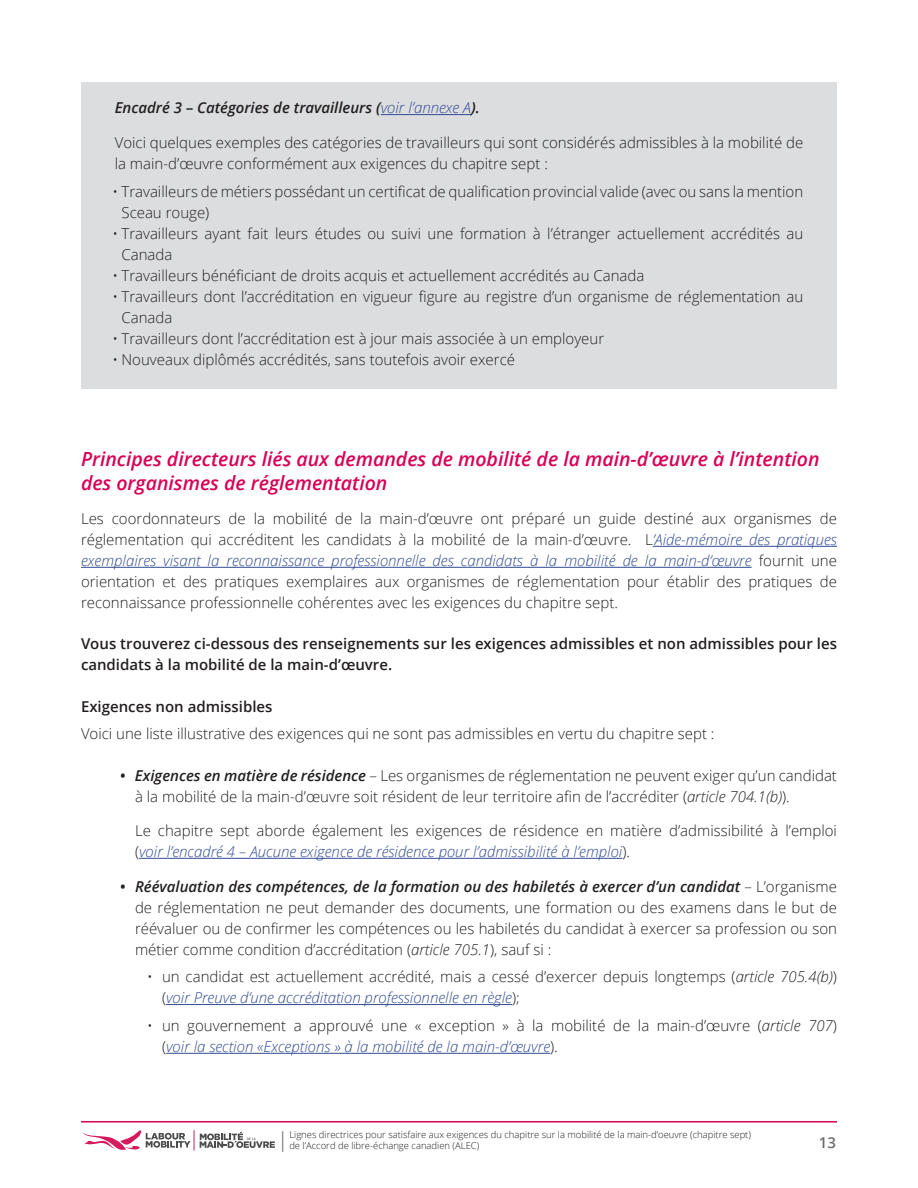
<style>
.page{position:relative;width:918px;height:1188px;background:#fff}
.page>*{position:absolute;margin:0;border:0;box-sizing:border-box;transform-origin:0 0}
.sous_titre{font:italic 600 19.5px/23.4px "Open Sans";color:#d80056}
.boulet{font:300 15px/21px "Open Sans";color:#231f20}
.texte_boite_italique{font:300 15px/21px "Open Sans";color:#231f20}
.Texte_courant{font:300 15px/21px "Open Sans";color:#231f20;text-align:justify}
.tiret{font:300 15px/21px "Open Sans";color:#231f20}
.Texte_courant-2{font:600 15px/21px "Open Sans";color:#231f20}
.Box{font:italic 600 15px "Open Sans";color:#231f20}
.t1{font:600 15px "Open Sans";color:#6c6d70}
.t2{font:300 9.45px/11.4px "Open Sans";color:#231f20}
.s1{font-weight:300;color:#324c92}
.s2{font-style:italic;color:#324c92}
.s3{font-weight:600}
.s4{font-weight:600;font-style:italic}
.s5{font-style:italic}
</style>
<div class="page">
<hr style="left:81px;top:1121px;width:756px;height:2px;background:#d80056">
<svg style="left:83px;top:1130px;width:192px;height:20px"></svg>
<svg style="left:282px;top:1131px;width:1px;height:21px"></svg>
<div style="left:81px;top:82px;width:756px;height:55px;background:#dcdddf"></div>
<hr style="left:381px;top:114px;width:90px;height:1px;background:#324c92">
<div style="left:81px;top:116px;width:756px;height:77px;background:#dcdddf"></div>
<div style="left:81px;top:165px;width:756px;height:77px;background:#dcdddf"></div>
<div style="left:81px;top:207px;width:756px;height:77px;background:#dcdddf"></div>
<div style="left:81px;top:270px;width:756px;height:77px;background:#dcdddf"></div>
<div style="left:81px;top:333px;width:756px;height:56px;background:#dcdddf"></div>
<hr style="left:653px;top:546px;width:184px;height:1px;background:#324c92">
<hr style="left:81px;top:567px;width:671px;height:1px;background:#324c92">
<hr style="left:139px;top:858px;width:483px;height:1px;background:#324c92">
<hr style="left:166px;top:1004px;width:346px;height:1px;background:#324c92">
<hr style="left:166px;top:1053px;width:384px;height:1px;background:#324c92">
<p class="Box" style="left:115px;top:98px;width:367px">Encadré 3 – Catégories de travailleurs (<span class="s1">voir l’annexe A</span>).</p>
<p class="texte_boite_italique" style="left:115px;top:132px;width:690px">Voici quelques exemples des catégories de travailleurs qui sont considérés admissibles à la mobilité de la main-d’œuvre conformément aux exigences du chapitre sept :</p>
<p class="texte_boite_italique" style="left:122px;top:180px;width:683px;text-indent:-9px">• Travailleurs de métiers possédant un certificat de qualification provincial valide (avec ou sans la mention<br>Sceau rouge)</p>
<p class="texte_boite_italique" style="left:122px;top:222px;width:683px;text-indent:-9px">• Travailleurs ayant fait leurs études ou suivi une formation à l’étranger actuellement accrédités au<br>Canada</p>
<p class="texte_boite_italique" style="left:112px;top:264px;width:533px">• Travailleurs bénéficiant de droits acquis et actuellement accrédités au Canada</p>
<p class="texte_boite_italique" style="left:122px;top:285px;width:683px;text-indent:-9px">• Travailleurs dont l’accréditation en vigueur figure au registre d’un organisme de réglementation au<br>Canada</p>
<p class="texte_boite_italique" style="left:112px;top:327px;width:493px">• Travailleurs dont l’accréditation est à jour mais associée à un employeur</p>
<p class="texte_boite_italique" style="left:112px;top:348px;width:404px">• Nouveaux diplômés accrédités, sans toutefois avoir exercé</p>
<p class="sous_titre" style="left:81px;top:447px;width:740px">Principes directeurs liés aux demandes de mobilité de la main-d’œuvre à l’intention des organismes de réglementation</p>
<p class="Texte_courant" style="left:81px;top:508px;width:758px">Les coordonnateurs de la mobilité de la main-d’œuvre ont préparé un guide destiné aux organismes de réglementation qui accréditent les candidats à la mobilité de la main-d’œuvre. L<span class="s2">’Aide-mémoire des pratiques exemplaires visant la reconnaissance professionnelle des candidats à la mobilité de la main-d’œuvre</span> fournit une orientation et des pratiques exemplaires aux organismes de réglementation pour établir des pratiques de reconnaissance professionnelle cohérentes avec les exigences du chapitre sept.</p>
<p class="Texte_courant-2" style="left:81px;top:633px;width:758px">Vous trouverez ci-dessous des renseignements sur les exigences admissibles et non admissibles pour les candidats à la mobilité de la main-d’œuvre.</p>
<p class="Texte_courant-2" style="left:81px;top:695px;width:193px">Exigences non admissibles</p>
<p class="Texte_courant" style="left:81px;top:723px;width:635px">Voici une liste illustrative des exigences qui ne sont pas admissibles en vertu du chapitre sept :</p>
<p class="boulet" style="left:135px;top:764px;width:703px;text-indent:-15px"><span class="s3">•</span> <span class="s4">Exigences en matière de résidence</span> – Les organismes de réglementation ne peuvent exiger qu’un candidat à la mobilité de la main-d’œuvre soit résident de leur territoire afin de l’accréditer (<span class="s5">article 704.1(b)</span>).</p>
<p class="boulet" style="left:135px;top:820px;width:703px">Le chapitre sept aborde également les exigences de résidence en matière d’admissibilité à l’emploi (<span class="s2">voir l’encadré 4 – Aucune exigence de résidence pour l’admissibilité à l’emploi</span>).</p>
<p class="boulet" style="left:135px;top:875px;width:704px;text-align:justify;text-indent:-15px"><span class="s3">•</span> <span class="s4">Réévaluation des compétences, de la formation ou des habiletés à exercer d’un candidat</span> – L’organisme de réglementation ne peut demander des documents, une formation ou des examens dans le but de réévaluer ou de confirmer les compétences ou les habiletés du candidat à exercer sa profession ou son métier comme condition d’accréditation (<span class="s5">article 705.1</span>), sauf si :</p>
<p class="tiret" style="left:162px;top:966px;width:677px;text-indent:-15px">• un candidat est actuellement accrédité, mais a cessé d’exercer depuis longtemps (<span class="s5">article 705.4(b)</span>) (<span class="s2">voir Preuve d’une accréditation professionnelle en règle</span>);</p>
<p class="tiret" style="left:162px;top:1015px;width:677px;text-indent:-15px">• un gouvernement a approuvé une « exception » à la mobilité de la main-d’œuvre (<span class="s5">article 707</span>) (<span class="s2">voir la section «Exceptions » à la mobilité de la main-d’œuvre</span>).</p>
<p class="t2" style="left:289px;top:1128px;width:463px">Lignes directrices pour satisfaire aux exigences du chapitre sur la mobilité de la main-d’oeuvre (chapitre sept) de l’Accord de libre-échange canadien (ALEC)</p>
<p class="t1" style="left:819px;top:1132px;width:19px">13</p>
</div>
